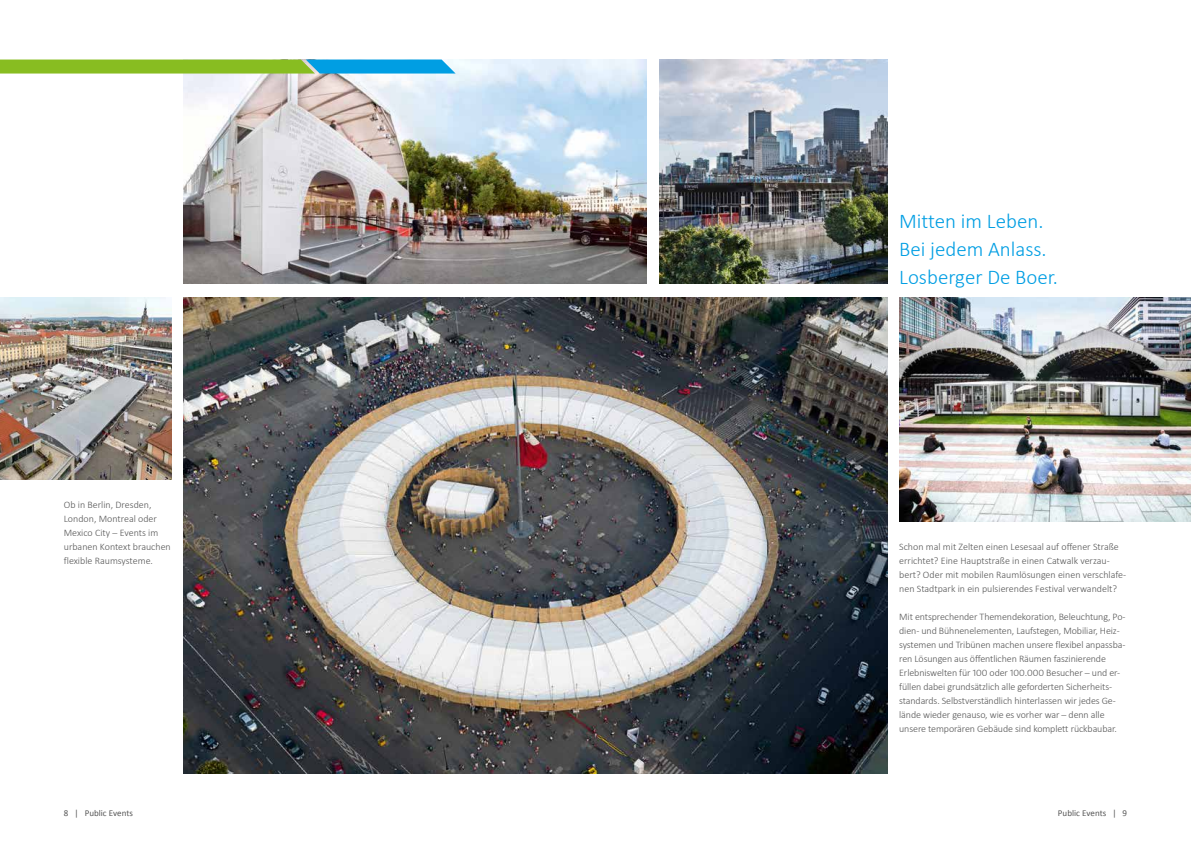
<style>
.page{position:relative;width:1191px;height:842px;background:#fff}
.page>*{position:absolute;margin:0;border:0;box-sizing:border-box;transform-origin:0 0}
.t1{font:300 21px/28px "Calibri";color:#009ee3}
.t2{font:300 10px/14px "Calibri";letter-spacing:-.01em;color:#565656}
.t3{font:9px "Calibri";color:#565656}
</style>
<div class="page">
<img style="left:0;top:298px;width:172px;height:182px">
<img style="left:899px;top:298px;width:292px;height:224px">
<img style="left:659px;top:60px;width:228px;height:224px">
<img style="left:184px;top:298px;width:703px;height:476px">
<img style="left:184px;top:60px;width:462px;height:224px">
<svg style="left:0;top:60px;width:455px;height:14px;background:#66b664"></svg>
<p class="t2" style="left:64px;top:497px;width:109px">Ob in Berlin, Dresden,<br>London, Montreal oder<br>Mexico City – Events im urbanen Kontext brauchen flexible Raumsysteme.</p>
<h1 class="t1" style="left:899px;top:206px;width:160px">Mitten im Leben.<br>Bei jedem Anlass.<br>Losberger De Boer.</h1>
<p class="t2" style="left:899px;top:539px;width:228px">Schon mal mit Zelten einen Lesesaal auf offener Straße errichtet? Eine Hauptstraße in einen Catwalk verzau&shy;bert? Oder mit mobilen Raumlösungen einen verschlafe&shy;nen Stadtpark in ein pulsierendes Festival verwandelt?</p>
<p class="t2" style="left:899px;top:609px;width:228px">Mit entsprechender Themendekoration, Beleuchtung, Po&shy;dien- und Bühnenelementen, Laufstegen, Mobiliar, Heiz&shy;systemen und Tribünen machen unsere flexibel anpassba&shy;ren Lösungen aus öffentlichen Räumen faszinierende Erlebniswelten für 100 oder 100.000 Besucher – und er&shy;füllen dabei grundsätzlich alle geforderten Sicherheits&shy;standards. Selbstverständlich hinterlassen wir jedes Ge&shy;lände wieder genauso, wie es vorher war – denn alle unsere temporären Gebäude sind komplett rückbaubar.</p>
<p class="t3" style="left:64px;top:807px;width:71px">8 | Public Events</p>
<p class="t3" style="left:1058px;top:807px;width:71px">Public Events | 9</p>
</div>
